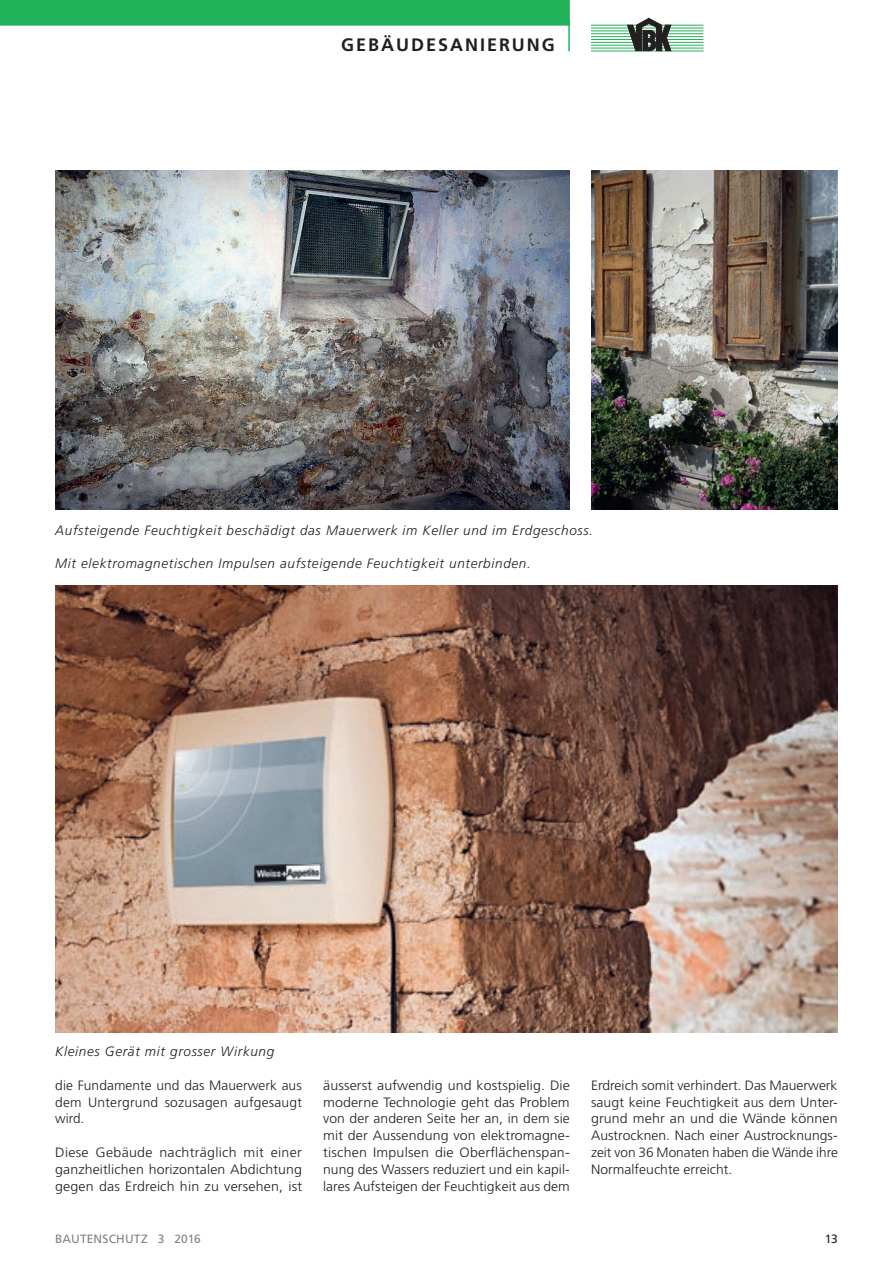
<style>
.page{position:relative;width:893px;height:1263px;background:#fff}
.page>*{position:absolute;margin:0;border:0;box-sizing:border-box;transform-origin:0 0}
.t1{font:700 18px "Frutiger CE";letter-spacing:.11em;color:#231f20}
.t2{font:300 13.5px/16.8px "Frutiger CE";letter-spacing:.005em;color:#231f20;text-align:justify;scale:1.05 1}
.t3{font:300 13.5px/16.8px "Frutiger CE";letter-spacing:.005em;color:#231f20;text-align:justify}
.t4{font:italic 300 13.5px "Frutiger CE";letter-spacing:.05em;color:#231f20}
.t5{font:12px "Frutiger CE";letter-spacing:.015em;color:#808285}
.t6{font:12px "Frutiger CE";color:#231f20}
</style>
<div class="page">
<hr style="left:591px;top:25px;width:112px;height:1px;background:#21b259">
<hr style="left:591px;top:28px;width:112px;height:1px;background:#21b259">
<hr style="left:591px;top:31px;width:112px;height:1px;background:#21b259">
<hr style="left:591px;top:34px;width:112px;height:1px;background:#21b259">
<hr style="left:591px;top:36px;width:112px;height:1px;background:#21b259">
<hr style="left:591px;top:51px;width:112px;height:1px;background:#21b259">
<hr style="left:591px;top:39px;width:112px;height:1px;background:#21b259">
<hr style="left:591px;top:42px;width:112px;height:1px;background:#21b259">
<hr style="left:591px;top:45px;width:112px;height:1px;background:#21b259">
<hr style="left:591px;top:48px;width:112px;height:1px;background:#21b259">
<svg style="left:627px;top:18px;width:44px;height:33px"></svg>
<div style="left:0;top:0;width:570px;height:26px;background:#21b259"></div>
<hr style="left:568px;top:21px;width:2px;height:30px;background:#21b259">
<img style="left:55px;top:170px;width:515px;height:339px">
<img style="left:55px;top:585px;width:783px;height:447px">
<img style="left:591px;top:170px;width:247px;height:339px">
<h1 class="t1" style="left:341px;top:34px;width:215px">GEBÄUDESANIERUNG</h1>
<p class="t4" style="left:55px;top:522px;width:539px">Aufsteigende Feuchtigkeit beschädigt das Mauerwerk im Keller und im Erdgeschoss.</p>
<p class="t4" style="left:55px;top:556px;width:477px">Mit elektromagnetischen Impulsen aufsteigende Feuchtigkeit unterbinden.</p>
<p class="t4" style="left:55px;top:1043px;width:221px">Kleines Gerät mit grosser Wirkung</p>
<p class="t3" style="left:55px;top:1076px;width:248px">die Fundamente und das Mauerwerk aus dem Untergrund sozusagen aufgesaugt wird.</p>
<p class="t2" style="left:55px;top:1144px;width:237px">Diese Gebäude nachträglich mit einer ganzheitlichen horizontalen Abdichtung gegen das Erdreich hin zu versehen, ist</p>
<p class="t2" style="left:323px;top:1076px;width:237px">äusserst aufwendig und kostspielig. Die moderne Technologie geht das Problem von der anderen Seite her an, in dem sie mit der Aussendung von elektromagne&shy;tischen Impulsen die Oberflächenspan&shy;nung des Wassers reduziert und ein kapil&shy;lares Aufsteigen der Feuchtigkeit aus dem</p>
<p class="t3" style="left:591px;top:1076px;width:248px">Erdreich somit verhindert. Das Mauerwerk saugt keine Feuchtigkeit aus dem Unter&shy;grund mehr an und die Wände können Austrocknen. Nach einer Austrocknungs&shy;zeit von 36 Monaten haben die Wände ihre Normalfeuchte erreicht.</p>
<p class="t5" style="left:55px;top:1231px;width:147px">BAUTENSCHUTZ 3 2016</p>
<p class="t6" style="left:825px;top:1231px;width:14px">13</p>
</div>
